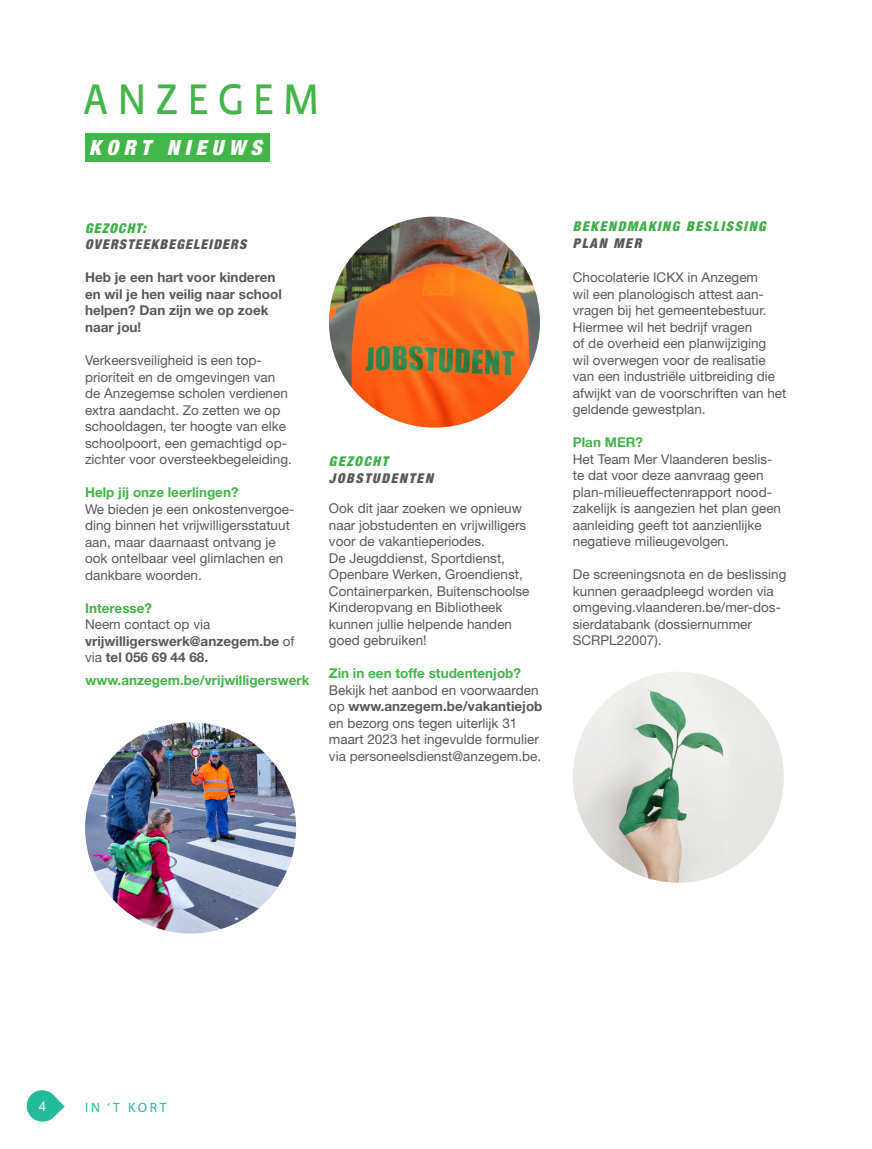
<style>
.page{position:relative;width:872px;height:1149px;background:#fff}
.page>*{position:absolute;margin:0;border:0;box-sizing:border-box;transform-origin:0 0}
.t1{font:500 43.35px "Relato Sans OT";letter-spacing:.255em;color:#42b649;scale:.9 1}
.t2{font:italic 900 condensed 21px "Helvetica Neue LT Std";letter-spacing:.26em;color:#fff}
.t3{font:13.5px/16.5px "Helvetica Neue LT Std";color:#57585a}
.t4{font:700 13.5px/16.5px "Helvetica Neue LT Std";color:#57585a}
.t5{font:700 13.5px "Helvetica Neue LT Std";color:#42b649}
.t6{font:italic 900 condensed 13.5px/16.5px "Helvetica Neue LT Std";letter-spacing:.12em;color:#40ae49}
.t7{font:italic 900 condensed 13.5px/16.5px "Helvetica Neue LT Std";letter-spacing:.09em;color:#57585a}
.t8{font:italic 900 condensed 13.5px/16.5px "Helvetica Neue LT Std";letter-spacing:.12em;color:#57585a}
.t9{font:13.5px "Myriad Pro";letter-spacing:.2em;color:#24bb9d}
.t10{font:13.5px "Helvetica Neue LT Std";color:#fff}
.s1{color:#40ae49}
.s2{font-weight:400}
.s3{font-weight:700}
.s4{color:#57585a}
</style>
<div class="page">
<svg style="left:27px;top:1090px;width:38px;height:31px"></svg>
<div style="left:85px;top:133px;width:184px;height:29px;background:#42b649"></div>
<img style="left:85px;top:722px;width:211px;height:211px;border-radius:105px">
<img style="left:329px;top:216px;width:211px;height:211px;border-radius:105px">
<img style="left:573px;top:671px;width:211px;height:211px;border-radius:105px">
<p class="t1" style="left:84px;top:73px;width:263px">ANZEGEM</p>
<p class="t2" style="left:89px;top:135px;width:174px">KORT NIEUWS</p>
<p class="t7" style="left:85px;top:220px;width:163px"><span class="s1">GEZOCHT:<br></span>OVERSTEEKBEGELEIDERS</p>
<p class="t4" style="left:85px;top:269px;width:198px">Heb je een hart voor kinderen en wil je hen veilig naar school helpen? Dan zijn we op zoek naar jou!</p>
<p class="t3" style="left:85px;top:351px;width:178px">Verkeersveiligheid is een top-</p>
<p class="t3" style="left:85px;top:368px;width:208px">prioriteit en de omgevingen van de Anzegemse scholen verdienen extra aandacht. Zo zetten we op schooldagen, ter hoogte van elke schoolpoort, een gemachtigd op&shy;zichter voor oversteekbegeleiding.</p>
<p class="t5" style="left:85px;top:484px;width:155px">Help jij onze leerlingen?</p>
<p class="t3" style="left:85px;top:500px;width:211px">We bieden je een onkostenvergoe&shy;ding binnen het vrijwilligersstatuut aan, maar daarnaast ontvang je ook ontelbaar veel glimlachen en dankbare woorden.</p>
<p class="t5" style="left:85px;top:599px;width:69px">Interesse?</p>
<p class="t4" style="left:85px;top:615px;width:211px"><span class="s2">Neem contact op via </span>vrijwilligerswerk@anzegem.be <span class="s2">of via</span> tel 056 69 44 68.</p>
<p class="t5" style="left:85px;top:671px;width:226px">www.anzegem.be/vrijwilligerswerk</p>
<p class="t8" style="left:329px;top:453px;width:106px"><span class="s1">GEZOCHT<br></span>JOBSTUDENTEN</p>
<p class="t3" style="left:329px;top:500px;width:202px">Ook dit jaar zoeken we opnieuw naar jobstudenten en vrijwilligers voor de vakantieperiodes.<br>De Jeugddienst, Sportdienst,<br>Openbare Werken, Groendienst,<br>Containerparken, Buitenschoolse<br>Kinderopvang en Bibliotheek kunnen jullie helpende handen goed gebruiken!</p>
<p class="t5" style="left:329px;top:665px;width:194px">Zin in een toffe studentenjob?</p>
<p class="t3" style="left:329px;top:681px;width:215px">Bekijk het aanbod en voorwaarden op <span class="s3">www.anzegem.be/vakantiejob </span>en bezorg ons tegen uiterlijk 31 maart 2023 het ingevulde formulier via personeelsdienst@anzegem.be.</p>
<p class="t6" style="left:573px;top:218px;width:194px">BEKENDMAKING BESLISSING<br><span class="s4">PLAN MER</span></p>
<p class="t3" style="left:573px;top:269px;width:215px">Chocolaterie ICKX in Anzegem<br>wil een planologisch attest aan&shy;vragen bij het gemeentebestuur.<br>Hiermee wil het bedrijf vragen<br>of de overheid een planwijziging<br>wil overwegen voor de realisatie van een industriële uitbreiding die afwijkt van de voorschriften van het geldende gewestplan.</p>
<p class="t5" style="left:573px;top:434px;width:72px">Plan MER?</p>
<p class="t3" style="left:573px;top:450px;width:210px">Het Team Mer Vlaanderen beslis&shy;te dat voor deze aanvraag geen plan-milieueffectenrapport nood&shy;zakelijk is aangezien het plan geen aanleiding geeft tot aanzienlijke negatieve milieugevolgen.</p>
<p class="t3" style="left:573px;top:566px;width:215px">De screeningsnota en de beslissing kunnen geraadpleegd worden via</p>
<p class="t3" style="left:573px;top:599px;width:210px">omgeving.vlaanderen.be/mer-dos&shy;sierdatabank (dossiernummer<br>SCRPL22007).</p>
<p class="t10" style="left:39px;top:1097px;width:9px">4</p>
<p class="t9" style="left:85px;top:1098px;width:83px">IN ‘T KORT</p>
</div>
